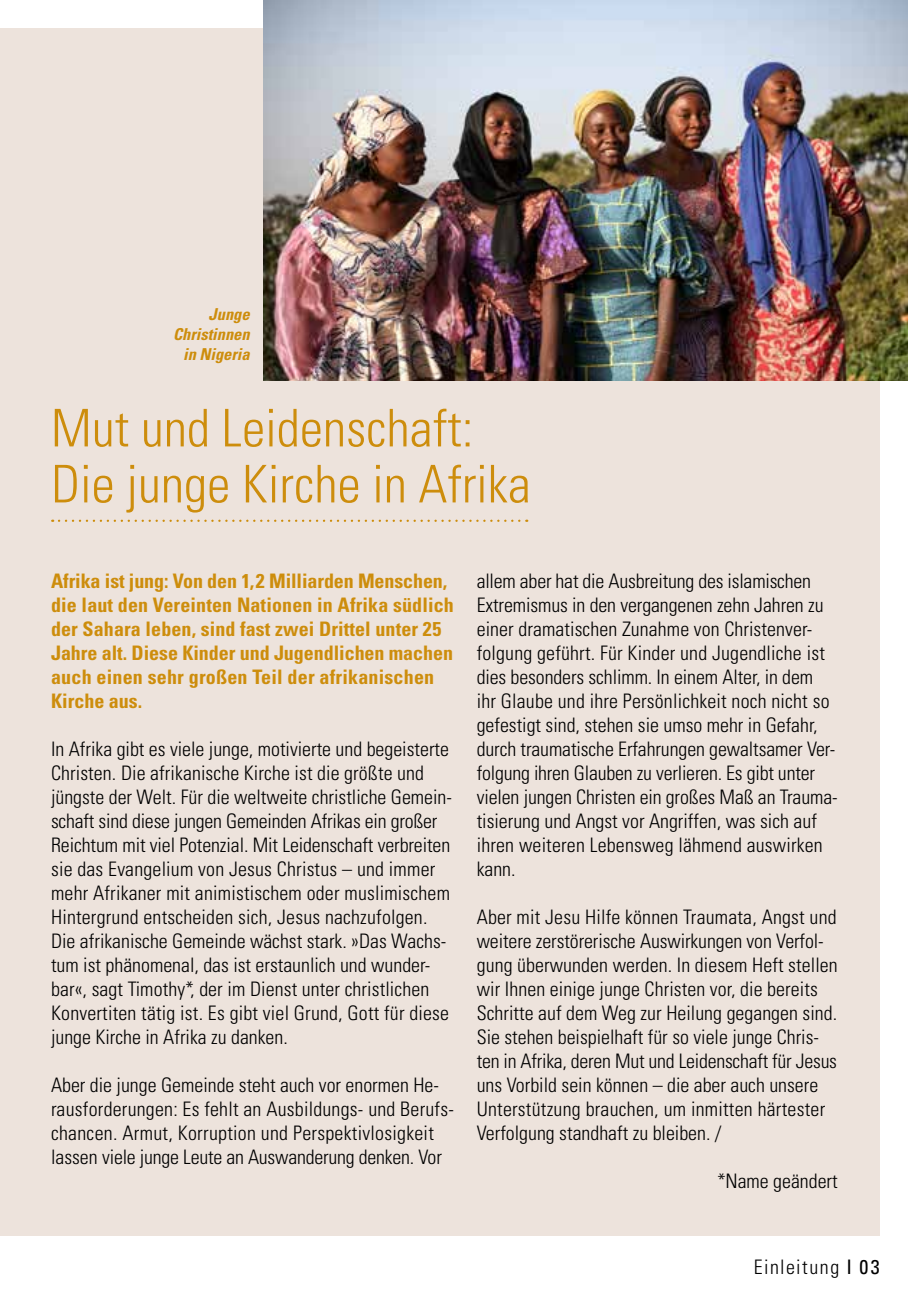
<style>
.page{position:relative;width:908px;height:1304px;background:#fff}
.page>*{position:absolute;margin:0;border:0;box-sizing:border-box;transform-origin:0 0}
.t1{font:300 condensed 52px/56px "Univers LT Std";color:#cd8d0c}
.t2{font:300 condensed 20px/24px "Univers LT Std";color:#000}
.t3{font:700 condensed 20px/24px "Univers LT Std";letter-spacing:.005em;color:#cd8d0c}
.t4{font:300 condensed 20px "Univers LT Std";letter-spacing:.075em;color:#000}
.t5{font:italic 700 condensed 16.4px/20px "Univers LT Std";color:#cd8d0c;text-align:right}
.s1{font-weight:400}
</style>
<div class="page">
<div style="left:0;top:28px;width:879px;height:1208px;background:#ede3dc"></div>
<img style="left:264px;top:0;width:643px;height:380px">
<svg style="left:59px;top:520px;width:468px;height:2px"></svg>
<p class="t5" style="left:173px;top:305px;width:78px">Junge<br>Christinnen in Nigeria</p>
<h1 class="t1" style="left:51px;top:400px;width:481px">Mut und Leidenschaft:<br>Die junge Kirche in Afrika</h1>
<p class="t3" style="left:51px;top:569px;width:404px">Afrika ist jung: Von den 1,2 Milliarden Menschen, die laut den Vereinten Nationen in Afrika südlich der Sahara leben, sind fast zwei Drittel unter 25<br>Jahre alt. Diese Kinder und Jugendlichen machen auch einen sehr großen Teil der afrikanischen Kirche aus.</p>
<p class="t2" style="left:51px;top:737px;width:402px">In Afrika gibt es viele junge, motivierte und begeisterte Christen. Die afrikanische Kirche ist die größte und jüngste der Welt. Für die weltweite christliche Gemein&shy;schaft sind diese jungen Gemeinden Afrikas ein großer Reichtum mit viel Potenzial. Mit Leidenschaft verbreiten sie das Evangelium von Jesus Christus – und immer mehr Afrikaner mit animistischem oder muslimischem Hintergrund entscheiden sich, Jesus nachzufolgen.<br>Die afrikanische Gemeinde wächst stark. »Das Wachs&shy;tum ist phänomenal, das ist erstaunlich und wunder&shy;bar«, sagt Timothy*, der im Dienst unter christlichen Konvertiten tätig ist. Es gibt viel Grund, Gott für diese junge Kirche in Afrika zu danken.</p>
<p class="t2" style="left:51px;top:1073px;width:404px">Aber die junge Gemeinde steht auch vor enormen He&shy;rausforderungen: Es fehlt an Ausbildungs- und Berufs&shy;chancen. Armut, Korruption und Perspektivlosigkeit lassen viele junge Leute an Auswanderung denken. Vor</p>
<p class="t2" style="left:476px;top:569px;width:362px">allem aber hat die Ausbreitung des islamischen Extremismus in den vergangenen zehn Jahren zu einer dramatischen Zunahme von Christenver&shy;folgung geführt. Für Kinder und Jugendliche ist dies besonders schlimm. In einem Alter, in dem<br>ihr Glaube und ihre Persönlichkeit noch nicht so gefestigt sind, stehen sie umso mehr in Gefahr, durch traumatische Erfahrungen gewaltsamer Ver&shy;folgung ihren Glauben zu verlieren. Es gibt unter vielen jungen Christen ein großes Maß an Trauma&shy;tisierung und Angst vor Angriffen, was sich auf ihren weiteren Lebensweg lähmend auswirken kann.</p>
<p class="t2" style="left:476px;top:905px;width:362px">Aber mit Jesu Hilfe können Traumata, Angst und weitere zerstörerische Auswirkungen von Verfol&shy;gung überwunden werden. In diesem Heft stellen wir Ihnen einige junge Christen vor, die bereits Schritte auf dem Weg zur Heilung gegangen sind.<br>Sie stehen beispielhaft für so viele junge Chris&shy;ten in Afrika, deren Mut und Leidenschaft für Jesus uns Vorbild sein können – die aber auch unsere Unterstützung brauchen, um inmitten härtester Verfolgung standhaft zu bleiben. /</p>
<p class="t2" style="left:717px;top:1169px;width:122px">*Name geändert</p>
<p class="t4" style="left:753px;top:1255px;width:127px">Einleitung <span class="s1">I 03</span></p>
</div>
